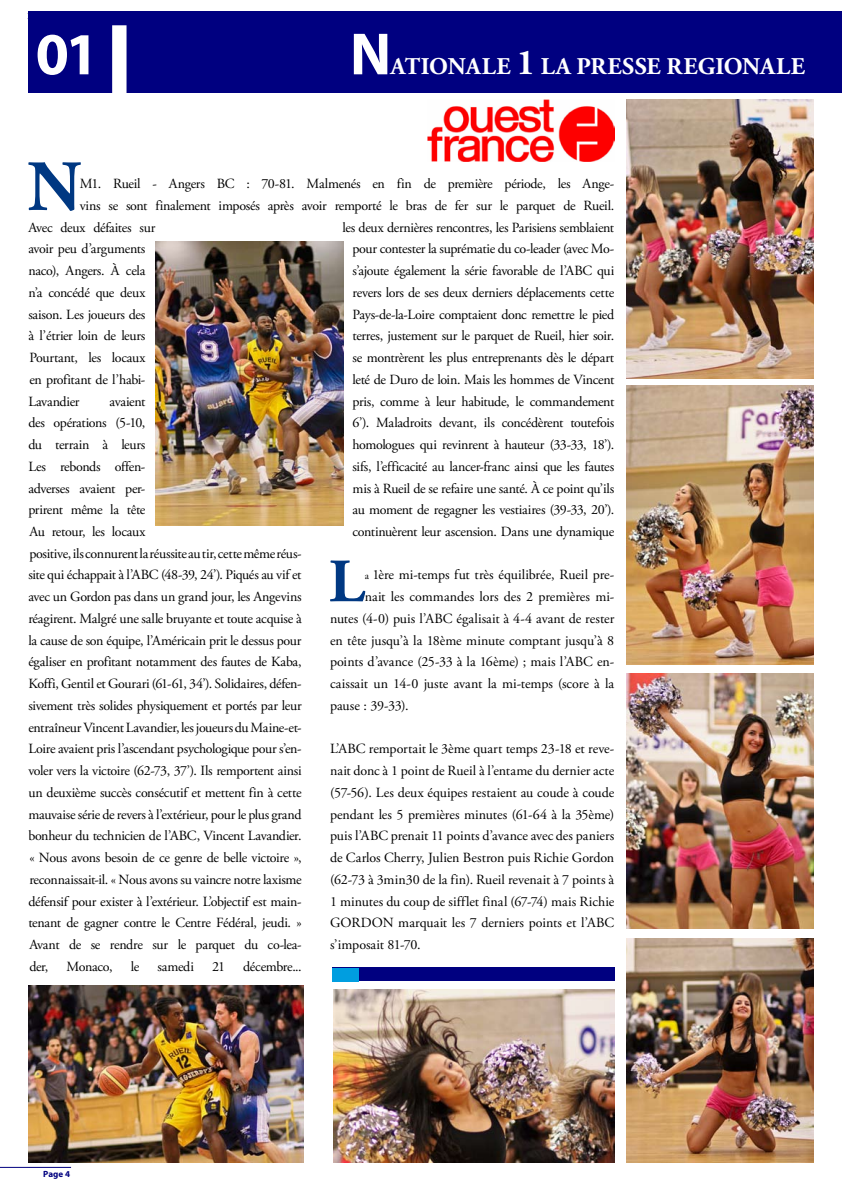
<style>
.page{position:relative;width:842px;height:1191px;background:#fff}
.page>*{position:absolute;margin:0;border:0;box-sizing:border-box;transform-origin:0 0}
.t1{font:700 71.9px "Adobe Garamond Pro";color:#003882}
.t2{font:700 61.4px "Adobe Garamond Pro";color:#003882}
.t3{font:700 60px "Myriad Pro";color:#fff}
.t4{font:700 24px "Adobe Garamond Pro";letter-spacing:-.02em;color:#fff}
.t5{font:14px/21.7px "Adobe Garamond Pro";letter-spacing:-.02em;color:#000;text-align:justify}
.t6{font:14px "Adobe Garamond Pro";color:#000}
.t7{font:700 9px "Myriad Pro";color:#000080}
.s1{font-size:36px}
.s2{font-family:"Adobe Caslon Pro";font-size:10px}
</style>
<div class="page">
<hr style="left:0;top:1166px;width:71px;height:1px;background:#000080">
<div style="left:29px;top:12px;width:813px;height:81px;background:#000080"></div>
<div style="left:112px;top:25px;width:15px;height:68px;border:8px solid #fff"></div>
<img style="left:427px;top:99px;width:187px;height:63px">
<img style="left:626px;top:99px;width:188px;height:279px">
<img style="left:156px;top:242px;width:187px;height:283px">
<img style="left:28px;top:986px;width:276px;height:176px">
<img style="left:626px;top:386px;width:188px;height:278px">
<img style="left:626px;top:938px;width:188px;height:224px">
<img style="left:626px;top:673px;width:188px;height:255px">
<div style="left:332px;top:968px;width:282px;height:13px;background:#000080"></div>
<div style="left:332px;top:968px;width:26px;height:13px;background:#009ee0"></div>
<img style="left:333px;top:989px;width:281px;height:173px">
<h3 class="t3" style="left:36px;top:15px;width:94px">01 |</h3>
<h3 class="t3" style="left:350px;top:15px;width:43px">N</h3>
<h3 class="t4" style="left:391px;top:53px;width:74px">ATIONALE</h3>
<h3 class="t4" style="left:516px;top:53px;width:166px"><span class="s1">1</span> LA PRESSE REGI</h3>
<h3 class="t4" style="left:724px;top:53px;width:36px">ONALE</h3>
<h1 class="t1" style="left:27px;top:145px;width:54px">N</h1>
<p class="t5" style="left:80px;top:173px;width:536px">M1. Rueil - Angers BC : 70-81. Malmenés en fin de première période, les Ange-</p>
<p class="t5" style="left:80px;top:195px;width:536px">vins se sont finalement imposés après avoir remporté le bras de fer sur le parquet de Rueil.</p>
<p class="t5" style="left:28px;top:217px;width:129px">Avec deux défaites sur</p>
<p class="t5" style="left:342px;top:217px;width:273px">les deux dernières rencontres, les Parisiens semblaient</p>
<p class="t5" style="left:28px;top:239px;width:119px">avoir peu d’arguments</p>
<p class="t5" style="left:352px;top:239px;width:263px">pour contester la suprématie du co-leader (avec Mo-</p>
<p class="t5" style="left:28px;top:260px;width:119px">naco), Angers. À cela</p>
<p class="t5" style="left:352px;top:260px;width:263px">s’ajoute également la série favorable de l’ABC qui</p>
<p class="t5" style="left:28px;top:282px;width:119px">n’a concédé que deux</p>
<p class="t5" style="left:352px;top:282px;width:263px">revers lors de ses deux derniers déplacements cette</p>
<p class="t5" style="left:28px;top:304px;width:119px">saison. Les joueurs des</p>
<p class="t5" style="left:352px;top:304px;width:263px">Pays-de-la-Loire comptaient donc remettre le pied</p>
<p class="t5" style="left:28px;top:325px;width:119px">à l’étrier loin de leurs</p>
<p class="t5" style="left:352px;top:325px;width:263px">terres, justement sur le parquet de Rueil, hier soir.</p>
<p class="t5" style="left:29px;top:347px;width:118px">Pourtant, les locaux</p>
<p class="t5" style="left:352px;top:347px;width:263px">se montrèrent les plus entreprenants dès le départ</p>
<p class="t5" style="left:29px;top:369px;width:118px">en profitant de l’habi-</p>
<p class="t5" style="left:352px;top:369px;width:263px">leté de Duro de loin. Mais les hommes de Vincent</p>
<p class="t5" style="left:28px;top:391px;width:53px">Lavandier</p>
<p class="t5" style="left:109px;top:391px;width:37px">avaient</p>
<p class="t5" style="left:352px;top:391px;width:263px">pris, comme à leur habitude, le commandement</p>
<p class="t5" style="left:28px;top:412px;width:119px">des opérations (5-10,</p>
<p class="t5" style="left:352px;top:412px;width:263px">6’). Maladroits devant, ils concédèrent toutefois</p>
<p class="t5" style="left:28px;top:434px;width:119px">du terrain à leurs</p>
<p class="t5" style="left:352px;top:434px;width:263px">homologues qui revinrent à hauteur (33-33, 18’).</p>
<p class="t5" style="left:28px;top:456px;width:119px">Les rebonds offen-</p>
<p class="t5" style="left:352px;top:456px;width:263px">sifs, l’efficacité au lancer-franc ainsi que les fautes</p>
<p class="t5" style="left:28px;top:478px;width:119px">adverses avaient per-</p>
<p class="t5" style="left:352px;top:478px;width:263px">mis à Rueil de se refaire une santé. À ce point qu’ils</p>
<p class="t5" style="left:28px;top:499px;width:119px">prirent même la tête</p>
<p class="t5" style="left:352px;top:499px;width:263px">au moment de regagner les vestiaires (39-33, 20’).</p>
<p class="t5" style="left:29px;top:521px;width:118px">Au retour, les locaux</p>
<p class="t5" style="left:352px;top:521px;width:263px">continuèrent leur ascension. Dans une dynamique</p>
<p class="t5" style="left:28px;top:543px;width:275px">positive, ils connurent la réussite au tir, cette même réus&shy;site qui échappait à l’ABC (48-39, 24’). Piqués au vif et avec un Gordon pas dans un grand jour, les Angevins réagirent. Malgré une salle bruyante et toute acquise à la cause de son équipe, l’Américain prit le dessus pour égaliser en profitant notamment des fautes de Kaba, Koffi, Gentil et Gourari (61-61, 34’). Solidaires, défen&shy;sivement très solides physiquement et portés par leur entraîneur Vincent Lavandier, les joueurs du Maine-et-Loire avaient pris l’ascendant psychologique pour s’en&shy;voler vers la victoire (62-73, 37’). Ils remportent ainsi un deuxième succès consécutif et mettent fin à cette mauvaise série de revers à l’extérieur, pour le plus grand bonheur du technicien de l’ABC, Vincent Lavandier. « Nous avons besoin de ce genre de belle victoire », reconnaissait-il. « Nous avons su vaincre notre laxisme défensif pour exister à l’extérieur. L’objectif est main&shy;tenant de gagner contre le Centre Fédéral, jeudi. » Avant de se rendre sur le parquet du co-lea&shy;der,</p>
<h2 class="t2" style="left:329px;top:546px;width:37px">L</h2>
<p class="t5" style="left:365px;top:564px;width:251px"><span class="s2">a</span> 1ère mi-temps fut très équilibrée, Rueil pre-</p>
<p class="t5" style="left:365px;top:586px;width:251px">nait les commandes lors des 2 premières mi-</p>
<p class="t6" style="left:330px;top:610px;width:286px">nutes (4-0) puis l’ABC égalisait à 4-4 avant de rester</p>
<p class="t5" style="left:330px;top:630px;width:286px">en tête jusqu’à la 18ème minute comptant jusqu’à 8</p>
<p class="t6" style="left:330px;top:653px;width:286px">points d’avance (25-33 à la 16ème) ; mais l’ABC en-</p>
<p class="t6" style="left:330px;top:675px;width:286px">caissait un 14-0 juste avant la mi-temps (score à la</p>
<p class="t5" style="left:330px;top:695px;width:80px">pause : 39-33).</p>
<p class="t5" style="left:330px;top:738px;width:286px">L’ABC remportait le 3ème quart temps 23-18 et reve&shy;nait donc à 1 point de Rueil à l’entame du dernier acte (57-56). Les deux équipes restaient au coude à coude pendant les 5 premières minutes (61-64 à la 35ème) puis l’ABC prenait 11 points d’avance avec des paniers de Carlos Cherry, Julien Bestron puis Richie Gordon (62-73 à 3min30 de la fin). Rueil revenait à 7 points à 1 minutes du coup de sifflet final (67-74) mais Richie GORDON marquait les 7 derniers points et l’ABC s’imposait 81-70.</p>
<p class="t5" style="left:67px;top:956px;width:48px">Monaco,</p>
<p class="t5" style="left:131px;top:956px;width:10px">le</p>
<p class="t5" style="left:158px;top:956px;width:38px">samedi</p>
<p class="t5" style="left:212px;top:956px;width:14px">21</p>
<p class="t5" style="left:243px;top:956px;width:60px">décembre...</p>
<p class="t7" style="left:43px;top:1168px;width:28px">page 4</p>
</div>
